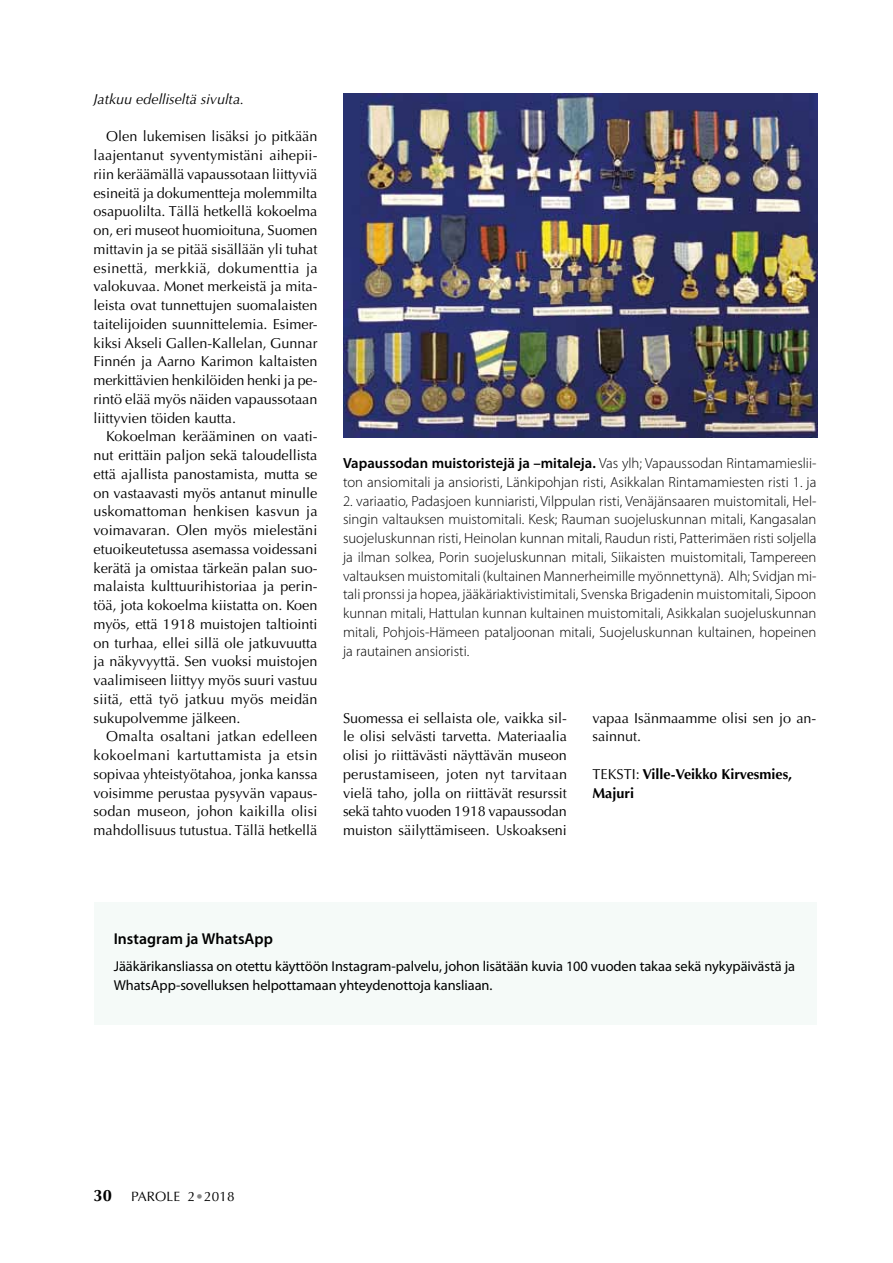
<style>
.page{position:relative;width:893px;height:1263px;background:#fff}
.page>*{position:absolute;margin:0;border:0;box-sizing:border-box;transform-origin:0 0}
.t1{font:700 16.5px "Optima";color:#000}
.t2{font:600 15.75px "Myriad Pro";color:#000}
.t3{font:300 14.7px/18.8px "Myriad Pro";color:#000}
.t4{font:14.4px/18.8px "Optima";color:#000;text-align:justify}
.t5{font:14.4px/18.8px "Myriad Pro";letter-spacing:-.005em;color:#000}
.t6{font:700 14.4px/18.8px "Optima";color:#000}
.t7{font:italic 14.4px "Optima";color:#000}
.t8{font:13.5px "Optima";letter-spacing:.005em;color:#000}
.s1{font-weight:600}
.s2{font-weight:400}
.s3{color:#878787}
</style>
<div class="page">
<img style="left:343px;top:94px;width:474px;height:343px">
<div style="left:94px;top:902px;width:722px;height:123px;background:#f5faf8"></div>
<p class="t7" style="left:94px;top:90px;width:152px">Jatkuu edelliseltä sivulta.</p>
<p class="t4" style="left:94px;top:127px;width:226px;text-indent:13px">Olen lukemisen lisäksi jo pitkään laajentanut syventymistäni aihepii&shy;riin keräämällä vapaussotaan liittyviä esineitä ja dokumentteja molemmilta osapuolilta. Tällä hetkellä kokoelma on, eri museot huomioituna, Suomen mittavin ja se pitää sisällään yli tuhat esinettä, merkkiä, dokumenttia ja valokuvaa. Monet merkeistä ja mita&shy;leista ovat tunnettujen suomalaisten taitelijoiden suunnittelemia. Esimer&shy;kiksi Akseli Gallen-Kallelan, Gunnar Finnén ja Aarno Karimon kaltaisten merkittävien henkilöiden henki ja pe&shy;rintö elää myös näiden vapaussotaan liittyvien töiden kautta.</p>
<p class="t4" style="left:94px;top:427px;width:226px;text-indent:13px">Kokoelman kerääminen on vaati&shy;nut erittäin paljon sekä taloudellista että ajallista panostamista, mutta se on vastaavasti myös antanut minulle uskomattoman henkisen kasvun ja voimavaran. Olen myös mielestäni etuoikeutetussa asemassa voidessani kerätä ja omistaa tärkeän palan suo&shy;malaista kulttuurihistoriaa ja perin&shy;töä, jota kokoelma kiistatta on. Koen myös, että 1918 muistojen taltiointi on turhaa, ellei sillä ole jatkuvuutta ja näkyvyyttä. Sen vuoksi muistojen vaalimiseen liittyy myös suuri vastuu siitä, että työ jatkuu myös meidän sukupolvemme jälkeen.</p>
<p class="t4" style="left:94px;top:727px;width:225px;text-indent:13px">Omalta osaltani jatkan edelleen kokoelmani kartuttamista ja etsin sopivaa yhteistyötahoa, jonka kanssa voisimme perustaa pysyvän vapaus&shy;sodan museon, johon kaikilla olisi mahdollisuus tutustua. Tällä hetkellä</p>
<p class="t3" style="left:343px;top:454px;width:475px"><span class="s1">Vapaussodan muistoristejä ja –mitaleja.</span> Vas ylh; Vapaussodan Rintamamieslii&shy;ton ansiomitali ja ansioristi, Länkipohjan risti, Asikkalan Rintamamiesten risti 1. ja</p>
<p class="t3" style="left:343px;top:492px;width:475px;text-align:justify">2. variaatio, Padasjoen kunniaristi, Vilppulan risti, Venäjänsaaren muistomitali, Hel&shy;singin valtauksen muistomitali. Kesk; Rauman suojeluskunnan mitali, Kangasalan suojeluskunnan risti, Heinolan kunnan mitali, Raudun risti, Patterimäen risti soljella ja ilman solkea, Porin suojeluskunnan mitali, Siikaisten muistomitali, Tampereen valtauksen muistomitali (kultainen Mannerheimille myönnettynä). Alh; Svidjan mi&shy;tali pronssi ja hopea, jääkäriaktivistimitali, Svenska Brigadenin muistomitali, Sipoon kunnan mitali, Hattulan kunnan kultainen muistomitali, Asikkalan suojeluskunnan mitali, Pohjois-Hämeen pataljoonan mitali, Suojeluskunnan kultainen, hopeinen ja rautainen ansioristi.</p>
<p class="t4" style="left:343px;top:708px;width:226px">Suomessa ei sellaista ole, vaikka sil&shy;le olisi selvästi tarvetta. Materiaalia olisi jo riittävästi näyttävän museon perustamiseen, joten nyt tarvitaan vielä taho, jolla on riittävät resurssit sekä tahto vuoden 1918 vapaussodan muiston säilyttämiseen. Uskoakseni</p>
<p class="t4" style="left:592px;top:708px;width:225px">vapaa Isänmaamme olisi sen jo an&shy;sainnut.</p>
<p class="t6" style="left:592px;top:765px;width:201px"><span class="s2">TEKSTI:</span> Ville-Veikko Kirvesmies,<br>Majuri</p>
<p class="t2" style="left:114px;top:928px;width:161px">Instagram ja WhatsApp</p>
<p class="t5" style="left:114px;top:957px;width:683px">Jääkärikansliassa on otettu käyttöön Instagram-palvelu, johon lisätään kuvia 100 vuoden takaa sekä nykypäivästä ja<br>WhatsApp-sovelluksen helpottamaan yhteydenottoja kansliaan.</p>
<p class="t1" style="left:94px;top:1186px;width:20px">30</p>
<p class="t8" style="left:131px;top:1189px;width:105px">PAROLE 2<span class="s3">•</span> 2018</p>
</div>
